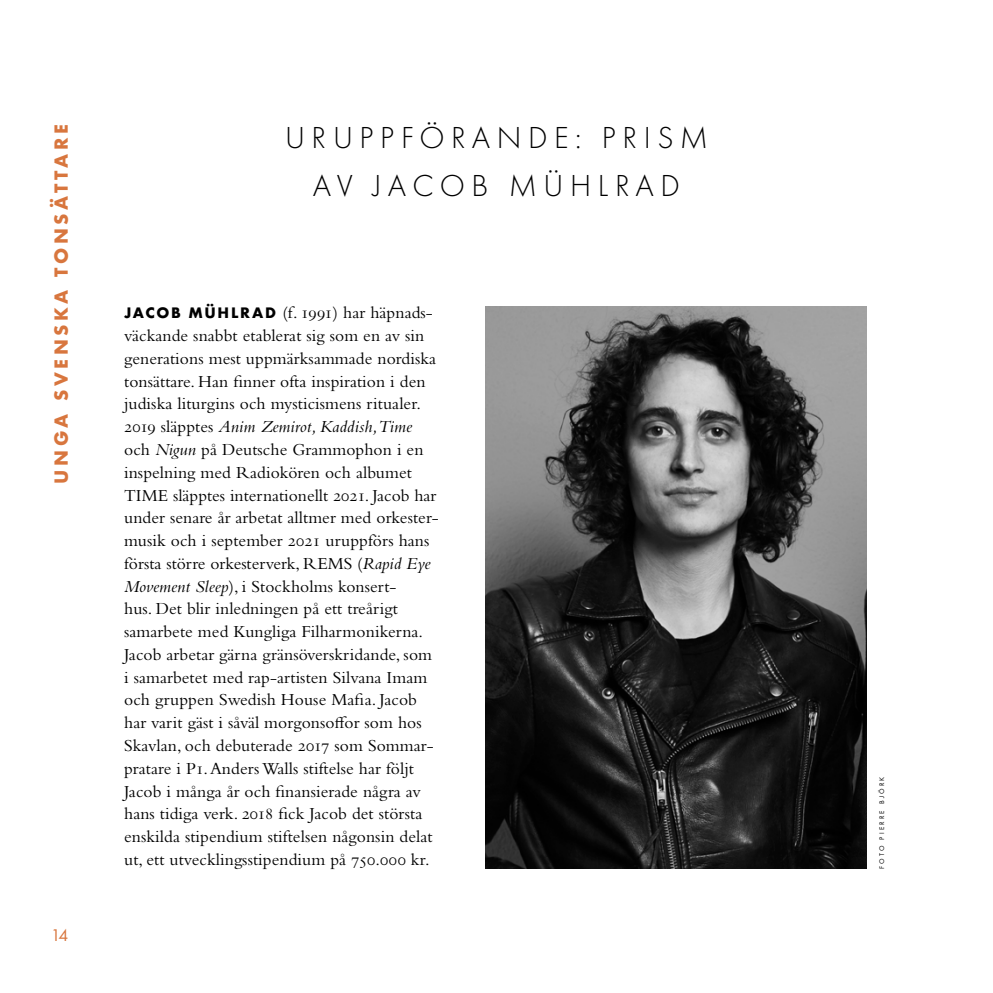
<style>
.page{position:relative;width:993px;height:993px;background:#fff}
.page>*{position:absolute;margin:0;border:0;box-sizing:border-box;transform-origin:0 0}
.t1{font:300 31.5px/47.8px "Futura PT";letter-spacing:.21em;color:#000;text-align:center}
.t2{font:17.5px/22.8px "Bembo Std";letter-spacing:.005em;color:#000}
.t3{font:700 17.5px "Futura";letter-spacing:.2em;color:#d8763e}
.t4{font:17.5px "Futura PT";color:#d8763e}
.t5{font:7px "Futura PT";letter-spacing:.31em;color:#000}
.s1{font-family:"Futura";font-weight:700;font-size:14px}
.s2{font-style:italic}
</style>
<div class="page">
<img style="left:486px;top:306px;width:380px;height:562px">
<p class="t3" style="left:49px;top:484px;width:361px;rotate:-90deg">UNGA SVENSKA TONSÄTTARE</p>
<h1 class="t1" style="left:285px;top:114px;width:424px">URUPPFÖRANDE: PRISM<br>AV JACOB MÜHLRAD</h1>
<p class="t2" style="left:124px;top:301px;width:316px"><span class="s1">JACOB MÜHLRAD</span> (f. 1991) har häpnads&shy;väckande snabbt etablerat sig som en av sin generations mest uppmärksammade nordiska tonsättare. Han finner ofta inspiration i den judiska liturgins och mysticismens ritualer.<br>2019 släpptes <span class="s2">Anim Zemirot, Kaddish, Time </span>och <span class="s2">Nigun</span> på Deutsche Grammophon i en inspelning med Radiokören och albumet TIME släpptes internationellt 2021. Jacob har under senare år arbetat alltmer med orkester&shy;musik och i september 2021 uruppförs hans första större orkesterverk, REMS (<span class="s2">Rapid Eye Movement Sleep</span>), i Stockholms konsert-<br>hus. Det blir inledningen på ett treårigt samarbete med Kungliga Filharmonikerna.<br>Jacob arbetar gärna gränsöverskridande, som i samarbetet med rap-artisten Silvana Imam och gruppen Swedish House Mafia. Jacob har varit gäst i såväl morgonsoffor som hos Skavlan, och debuterade 2017 som Sommar&shy;pratare i P1. Anders Walls stiftelse har följt Jacob i många år och finansierade några av hans tidiga verk. 2018 fick Jacob det största enskilda stipendium stiftelsen någonsin delat ut, ett utvecklingsstipendium på 750.000 kr.</p>
<p class="t4" style="left:51px;top:924px;width:19px">14</p>
<p class="t5" style="left:877px;top:868px;width:94px;rotate:-90deg">FOTO PIERRE BJÖRK</p>
</div>
